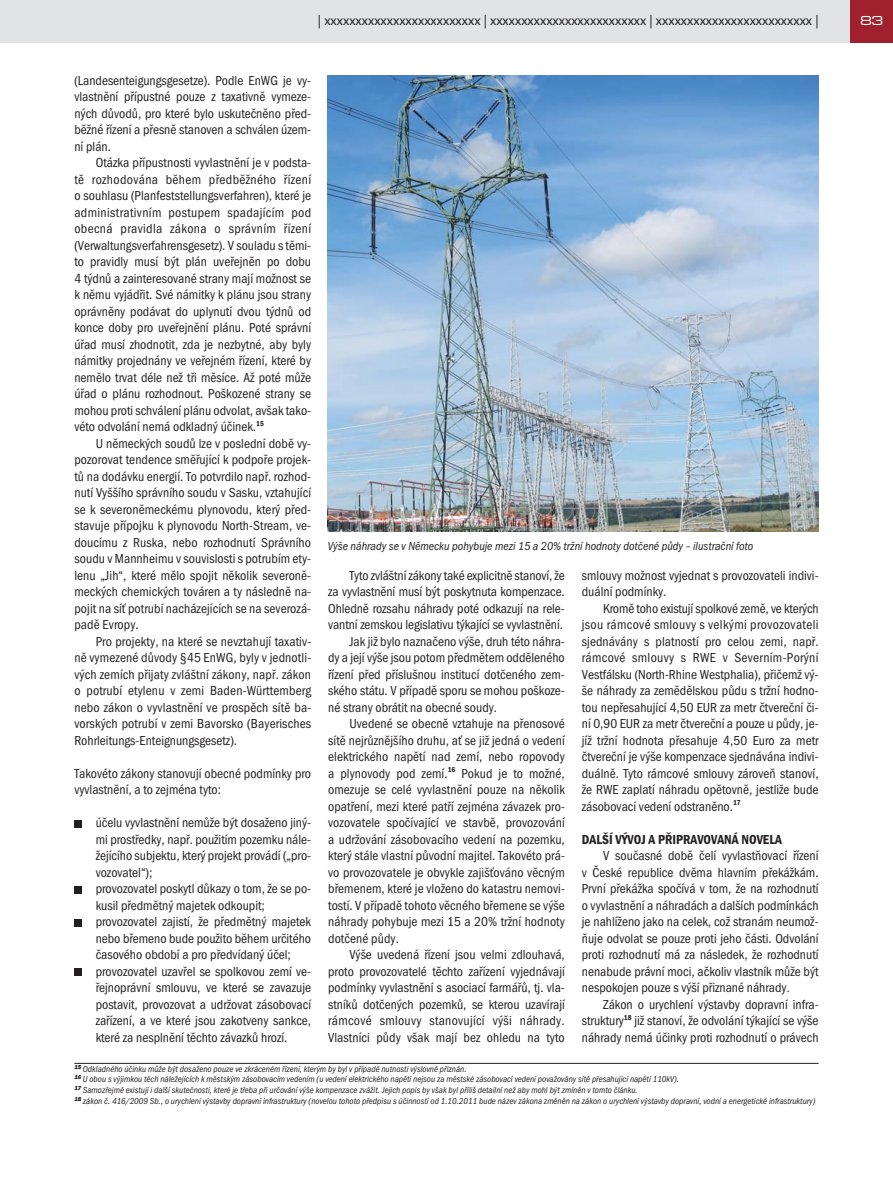
<style>
.page{position:relative;width:893px;height:1191px;background:#fff}
.page>*{position:absolute;margin:0;border:0;box-sizing:border-box;transform-origin:0 0}
.t1{font:13.5px/16.5px "Franklin Got Itc TOT Boo Con";color:#231f20;text-align:justify}
.t2{font:13.5px "Myriad Pro";color:#231f20}
.t3{font:13.5px "Franklin Got Itc TOT Boo Con";letter-spacing:.02em;color:#231f20}
.t4{font:13.5px "Franklin Got Itc TOT Dem Con";color:#231f20}
.t5{font:500 expanded 13.5px "Microgramma DOT";color:#fff}
.t6{font:12px "Franklin Got Itc TOT Boo Con Ita";color:#231f20}
.t7{font:9px/10.8px "Franklin Got Itc TOT Boo Con Ita";color:#231f20}
</style>
<div class="page">
<div style="left:0;top:0;width:850px;height:43px;background:#e2e3e4"></div>
<div style="left:850px;top:0;width:43px;height:43px;background:#a0212d"></div>
<div style="left:74px;top:820px;width:8px;height:7px;background:#231f20"></div>
<div style="left:74px;top:886px;width:8px;height:7px;background:#231f20"></div>
<div style="left:74px;top:919px;width:8px;height:7px;background:#231f20"></div>
<div style="left:74px;top:968px;width:8px;height:8px;background:#231f20"></div>
<img style="left:328px;top:76px;width:490px;height:456px">
<hr style="left:74px;top:1063px;width:745px;height:1px;background:#231f20">
<p class="t2" style="left:318px;top:12px;width:502px">| xxxxxxxxxxxxxxxxxxxxxxxxx | xxxxxxxxxxxxxxxxxxxxxxxxx | xxxxxxxxxxxxxxxxxxxxxxxxx |</p>
<p class="t5" style="left:860px;top:12px;width:24px">83</p>
<p class="t1" style="left:74px;top:73px;width:238px">(Landesenteigungsgesetze). Podle EnWG je vy&shy;vlastnění přípustné pouze z taxativně vymeze&shy;ných důvodů, pro které bylo uskutečněno před&shy;běžné řízení a přesně stanoven a schválen územ&shy;ní plán.</p>
<p class="t1" style="left:74px;top:156px;width:238px;text-indent:21px">Otázka přípustnosti vyvlastnění je v podsta&shy;tě rozhodována během předběžného řízení o souhlasu (Planfeststellungsverfahren), které je administrativním postupem spadajícím pod obecná pravidla zákona o správním řízení (Verwaltungsverfahrensgesetz). V souladu s těmi&shy;to pravidly musí být plán uveřejněn po dobu 4 týdnů a zainteresované strany mají možnost se k němu vyjádřit. Své námitky k plánu jsou strany oprávněny podávat do uplynutí dvou týdnů od konce doby pro uveřejnění plánu. Poté správní úřad musí zhodnotit, zda je nezbytné, aby byly námitky projednány ve veřejném řízení, které by nemělo trvat déle než tři měsíce. Až poté může úřad o plánu rozhodnout. Poškozené strany se mohou proti schválení plánu odvolat, avšak tako&shy;véto odvolání nemá odkladný účinek.<sup>15</sup></p>
<p class="t1" style="left:74px;top:436px;width:238px;text-indent:21px">U německých soudů lze v poslední době vy&shy;pozorovat tendence směřující k podpoře projek&shy;tů na dodávku energií. To potvrdilo např. rozhod&shy;nutí Vyššího správního soudu v Sasku, vztahující se k severoněmeckému plynovodu, který před&shy;stavuje přípojku k plynovodu North-Stream, ve&shy;doucímu z Ruska, nebo rozhodnutí Správního soudu v Mannheimu v souvislosti s potrubím ety&shy;lenu „Jih“, které mělo spojit několik severoně&shy;meckých chemických továren a ty následně na&shy;pojit na síť potrubí nacházejících se na severozá&shy;padě Evropy.</p>
<p class="t1" style="left:74px;top:634px;width:238px;text-indent:21px">Pro projekty, na které se nevztahují taxativ&shy;ně vymezené důvody §45 EnWG, byly v jednotli&shy;vých zemích přijaty zvláštní zákony, např. zákon o potrubí etylenu v zemi Baden-Württemberg nebo zákon o vyvlastnění ve prospěch sítě ba&shy;vorských potrubí v zemi Bavorsko (Bayerisches Rohrleitungs-Enteignungsgesetz).</p>
<p class="t1" style="left:74px;top:766px;width:238px">Takovéto zákony stanovují obecné podmínky pro vyvlastnění, a to zejména tyto:</p>
<p class="t1" style="left:96px;top:816px;width:217px;text-align:left">účelu vyvlastnění nemůže být dosaženo jiný&shy;mi prostředky, např. použitím pozemku nále&shy;žejícího subjektu, který projekt provádí („pro&shy;vozovatel“);<br>provozovatel poskytl důkazy o tom, že se po&shy;kusil předmětný majetek odkoupit; provozovatel zajistí, že předmětný majetek nebo břemeno bude použito během určitého časového období a pro předvídaný účel; provozovatel uzavřel se spolkovou zemí ve&shy;řejnoprávní smlouvu, ve které se zavazuje postavit, provozovat a udržovat zásobovací zařízení, a ve které jsou zakotveny sankce, které za nesplnění těchto závazků hrozí.</p>
<p class="t6" style="left:328px;top:542px;width:427px">Výše náhrady se v Německu pohybuje mezi 15 a 20% tržní hodnoty dotčené půdy – ilustrační foto</p>
<p class="t1" style="left:349px;top:568px;width:217px">Tyto zvláštní zákony také explicitně stanoví, že</p>
<p class="t1" style="left:328px;top:585px;width:238px">za vyvlastnění musí být poskytnuta kompenzace.</p>
<p class="t1" style="left:328px;top:601px;width:238px">Ohledně rozsahu náhrady poté odkazují na rele-</p>
<p class="t1" style="left:328px;top:618px;width:236px">vantní zemskou legislativu týkající se vyvlastnění.</p>
<p class="t1" style="left:349px;top:634px;width:217px">Jak již bylo naznačeno výše, druh této náhra-</p>
<p class="t1" style="left:328px;top:651px;width:238px">dy a její výše jsou potom předmětem odděleného</p>
<p class="t1" style="left:328px;top:667px;width:238px">řízení před příslušnou institucí dotčeného zem-</p>
<p class="t1" style="left:328px;top:684px;width:238px">ského státu. V případě sporu se mohou poškoze-</p>
<p class="t1" style="left:328px;top:700px;width:170px">né strany obrátit na obecné soudy.</p>
<p class="t1" style="left:349px;top:717px;width:217px">Uvedené se obecně vztahuje na přenosové</p>
<p class="t1" style="left:328px;top:733px;width:238px">sítě nejrůznějšího druhu, ať se již jedná o vedení</p>
<p class="t1" style="left:328px;top:750px;width:238px">elektrického napětí nad zemí, nebo ropovody</p>
<p class="t1" style="left:328px;top:766px;width:238px">a plynovody pod zemí.<sup>16</sup> Pokud je to možné,</p>
<p class="t1" style="left:328px;top:783px;width:238px">omezuje se celé vyvlastnění pouze na několik</p>
<p class="t1" style="left:328px;top:799px;width:238px">opatření, mezi které patří zejména závazek pro-</p>
<p class="t1" style="left:328px;top:816px;width:238px">vozovatele spočívající ve stavbě, provozování</p>
<p class="t1" style="left:328px;top:832px;width:238px">a udržování zásobovacího vedení na pozemku,</p>
<p class="t1" style="left:328px;top:849px;width:238px">který stále vlastní původní majitel. Takovéto prá-</p>
<p class="t1" style="left:328px;top:865px;width:238px">vo provozovatele je obvykle zajišťováno věcným</p>
<p class="t1" style="left:328px;top:882px;width:238px">břemenem, které je vloženo do katastru nemovi-</p>
<p class="t1" style="left:328px;top:898px;width:238px">tostí. V případě tohoto věcného břemene se výše</p>
<p class="t1" style="left:328px;top:915px;width:238px">náhrady pohybuje mezi 15 a 20% tržní hodnoty</p>
<p class="t1" style="left:328px;top:931px;width:72px">dotčené půdy.</p>
<p class="t1" style="left:349px;top:948px;width:217px">Výše uvedená řízení jsou velmi zdlouhavá,</p>
<p class="t1" style="left:328px;top:964px;width:238px">proto provozovatelé těchto zařízení vyjednávají</p>
<p class="t1" style="left:328px;top:981px;width:238px">podmínky vyvlastnění s asociací farmářů, tj. vla-</p>
<p class="t1" style="left:328px;top:997px;width:238px">stníků dotčených pozemků, se kterou uzavírají</p>
<p class="t3" style="left:328px;top:1016px;width:238px">rámcové smlouvy stanovující výši náhrady.</p>
<p class="t1" style="left:328px;top:1030px;width:238px">Vlastníci půdy však mají bez ohledu na tyto</p>
<p class="t1" style="left:582px;top:568px;width:238px">smlouvy možnost vyjednat s provozovateli indivi&shy;duální podmínky.</p>
<p class="t1" style="left:582px;top:601px;width:238px;text-indent:21px">Kromě toho existují spolkové země, ve kterých jsou rámcové smlouvy s velkými provozovateli sjednávány s platností pro celou zemi, např. rámcové smlouvy s RWE v Severním-Porýní Vestfálsku (North-Rhine Westphalia), přičemž vý&shy;še náhrady za zemědělskou půdu s tržní hodno&shy;tou nepřesahující 4,50 EUR za metr čtvereční či&shy;ní 0,90 EUR za metr čtvereční a pouze u půdy, je&shy;jíž tržní hodnota přesahuje 4,50 Euro za metr čtvereční je výše kompenzace sjednávána indivi&shy;duálně. Tyto rámcové smlouvy zároveň stanoví, že RWE zaplatí náhradu opětovně, jestliže bude zásobovací vedení odstraněno.<sup>17</sup></p>
<p class="t4" style="left:582px;top:835px;width:202px">DALŠÍ VÝVOJ A PŘIPRAVOVANÁ NOVELA</p>
<p class="t1" style="left:582px;top:849px;width:238px;text-indent:21px">V současné době čelí vyvlastňovací řízení v České republice dvěma hlavním překážkám.<br>První překážka spočívá v tom, že na rozhodnutí o vyvlastnění a náhradách a dalších podmínkách je nahlíženo jako na celek, což stranám neumož&shy;ňuje odvolat se pouze proti jeho části. Odvolání proti rozhodnutí má za následek, že rozhodnutí nenabude právní moci, ačkoliv vlastník může být nespokojen pouze s výší přiznané náhrady.</p>
<p class="t1" style="left:582px;top:997px;width:238px;text-indent:21px">Zákon o urychlení výstavby dopravní infra&shy;struktury<sup>18</sup> již stanoví, že odvolání týkající se výše náhrady nemá účinky proti rozhodnutí o právech</p>
<p class="t7" style="left:74px;top:1064px;width:743px"><sup>15</sup> Odkladného účinku může být dosaženo pouze ve zkráceném řízení, kterým by byl v případě nutnosti výslovně přiznán.<br><sup>16</sup> U obou s výjimkou těch náležejících k městským zásobovacím vedením (u vedení elektrického napětí nejsou za městské zásobovací vedení považovány sítě přesahující napětí 110kV).<br><sup>17</sup> Samozřejmě existují i další skutečnosti, které je třeba při určování výše kompenzace zvážit. Jejich popis by však byl příliš detailní než aby mohl být zmíněn v tomto článku.<br><sup>18</sup> zákon č. 416/2009 Sb., o urychlení výstavby dopravní infrastruktury (novelou tohoto předpisu s účinností od 1.10.2011 bude název zákona změněn na zákon o urychlení výstavby dopravní, vodní a energetické infrastruktury)</p>
</div>
